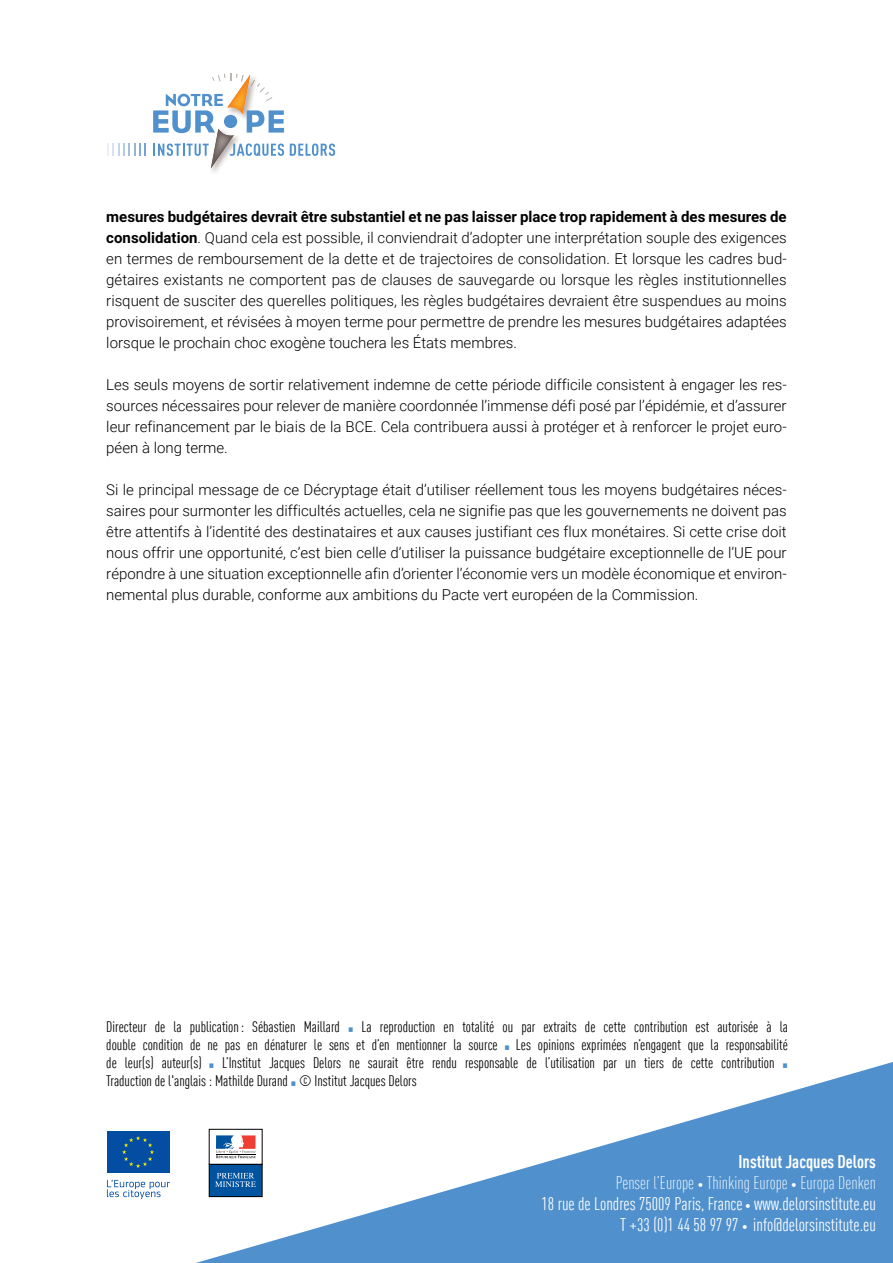
<style>
.page{position:relative;width:893px;height:1263px;background:#fff}
.page>*{position:absolute;margin:0;border:0;box-sizing:border-box;transform-origin:0 0}
.t1{font:condensed 18px/21px "DIN Offc Pro";color:#fff;text-align:right}
.t2{font:300 15px/21px "Roboto";color:#000;text-align:justify}
.t3{font:condensed 15px/18px "DIN Offc Pro";color:#000;text-align:justify}
.s1{font-weight:700}
.s2{font-family:"DejaVu Serif Condensed";font-stretch:normal;font-size:9px;color:#4f90cd}
.s3{font-weight:300}
.s4{font-weight:300;font-size:12px}
</style>
<div class="page">
<svg style="left:107px;top:144px;width:39px;height:12px"></svg>
<svg style="left:153px;top:73px;width:131px;height:95px"></svg>
<svg style="left:290px;top:143px;width:45px;height:13px"></svg>
<svg style="left:196px;top:1062px;width:697px;height:201px;fill:#4f90cd"></svg>
<div style="left:209px;top:1164px;width:53px;height:32px;background:#00539f"></div>
<div style="left:209px;top:1164px;width:53px;height:33px;border:1px solid #000"></div>
<div style="left:209px;top:1129px;width:53px;height:35px;background:#fff"></div>
<div style="left:209px;top:1129px;width:53px;height:35px;border:1px solid #000"></div>
<svg style="left:216px;top:1135px;width:40px;height:24px"></svg>
<svg style="left:215px;top:1173px;width:41px;height:14px"></svg>
<div style="left:107px;top:1131px;width:62px;height:42px;background:#034ea2"></div>
<svg style="left:122px;top:1136px;width:32px;height:32px"></svg>
<svg style="left:107px;top:1180px;width:63px;height:19px"></svg>
<p class="t2" style="left:106px;top:206px;width:682px"><span class="s1">mesures budgétaires devrait être substantiel et ne pas laisser place trop rapidement à des mesures de consolidation</span>. Quand cela est possible, il conviendrait d’adopter une interprétation souple des exigences en termes de remboursement de la dette et de trajectoires de consolidation. Et lorsque les cadres bud&shy;gétaires existants ne comportent pas de clauses de sauvegarde ou lorsque les règles institutionnelles risquent de susciter des querelles politiques, les règles budgétaires devraient être suspendues au moins provisoirement, et révisées à moyen terme pour permettre de prendre les mesures budgétaires adaptées lorsque le prochain choc exogène touchera les États membres.</p>
<p class="t2" style="left:106px;top:374px;width:682px">Les seuls moyens de sortir relativement indemne de cette période difficile consistent à engager les res&shy;sources nécessaires pour relever de manière coordonnée l’immense défi posé par l’épidémie, et d’assurer leur refinancement par le biais de la BCE. Cela contribuera aussi à protéger et à renforcer le projet euro&shy;péen à long terme.</p>
<p class="t2" style="left:106px;top:479px;width:682px">Si le principal message de ce Décryptage était d’utiliser réellement tous les moyens budgétaires néces&shy;saires pour surmonter les difficultés actuelles, cela ne signifie pas que les gouvernements ne doivent pas être attentifs à l’identité des destinataires et aux causes justifiant ces flux monétaires. Si cette crise doit nous offrir une opportunité, c’est bien celle d’utiliser la puissance budgétaire exceptionnelle de l’UE pour répondre à une situation exceptionnelle afin d’orienter l’économie vers un modèle économique et environ&shy;nemental plus durable, conforme aux ambitions du Pacte vert européen de la Commission.</p>
<p class="t3" style="left:106px;top:1016px;width:683px">Directeur de la publication: Sébastien Maillard <span class="s2">▪</span> La reproduction en totalité ou par extraits de cette contribution est autorisée à la double condition de ne pas en dénaturer le sens et d’en mentionner la source <span class="s2">▪</span> Les opinions exprimées n’engagent que la responsabilité de leur(s) auteur(s) <span class="s2">▪</span> L’Institut Jacques Delors ne saurait être rendu responsable de l’utilisation par un tiers de cette contribution <span class="s2">▪ </span>Traduction de l'anglais : Mathilde Durand <span class="s2">▪</span> © Institut Jacques Delors</p>
<p class="t1" style="left:541px;top:1150px;width:336px"><span class="s1">Institut Jacques Delors<br></span><span class="s3">Penser l’Europe</span> <span class="s4">•</span> <span class="s3">Thinking Europe</span> <span class="s4">•</span> <span class="s3">Europa Denken<br></span>18 rue de Londres 75009 Paris, France <span class="s4">•</span> www.delorsinstitute.eu T +33 (0)1 44 58 97 97 <span class="s4">•</span> info@delorsinstitute.eu</p>
</div>
